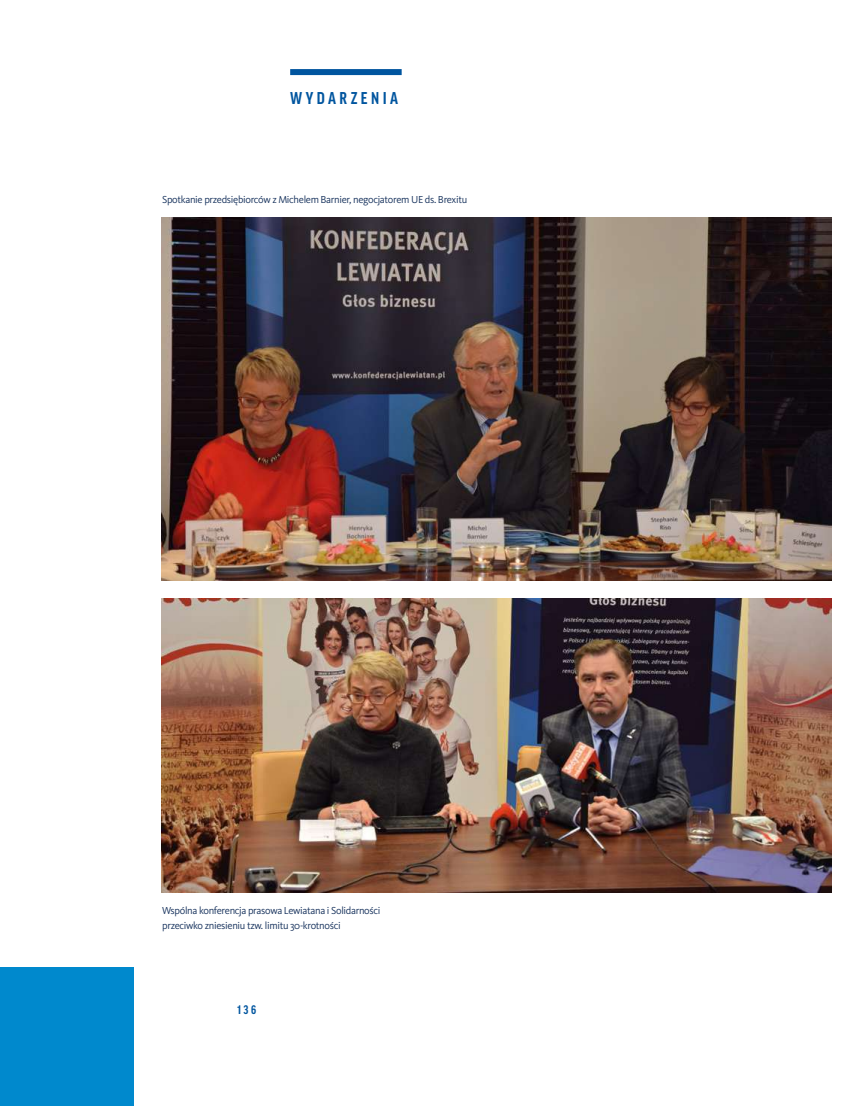
<style>
.page{position:relative;width:851px;height:1106px;background:#fff}
.page>*{position:absolute;margin:0;border:0;box-sizing:border-box;transform-origin:0 0}
.t1{font:700 condensed 16.5px "Good Pro";letter-spacing:.21em;color:#00559f}
.t2{font:700 condensed 12px "Good OT";color:#00559f}
.t3{font:10.5px/15px "Kievit Pro";letter-spacing:-.03em;color:#1a355f}
</style>
<div class="page">
<div style="left:0;top:967px;width:133px;height:139px;background:#0089cd"></div>
<img style="left:162px;top:217px;width:669px;height:363px">
<img style="left:162px;top:598px;width:669px;height:294px">
<div style="left:290px;top:69px;width:111px;height:6px;background:#00559f"></div>
<h1 class="t1" style="left:290px;top:88px;width:109px">WYDARZENIA</h1>
<p class="t3" style="left:162px;top:192px;width:306px">Spotkanie przedsiębiorców z Michelem Barnier, negocjatorem UE ds. Brexitu</p>
<p class="t3" style="left:162px;top:902px;width:220px">Wspólna konferencja prasowa Lewiatana i Solidarności przeciwko zniesieniu tzw. limitu 30-krotności</p>
<p class="t2" style="left:237px;top:1003px;width:20px">136</p>
</div>
